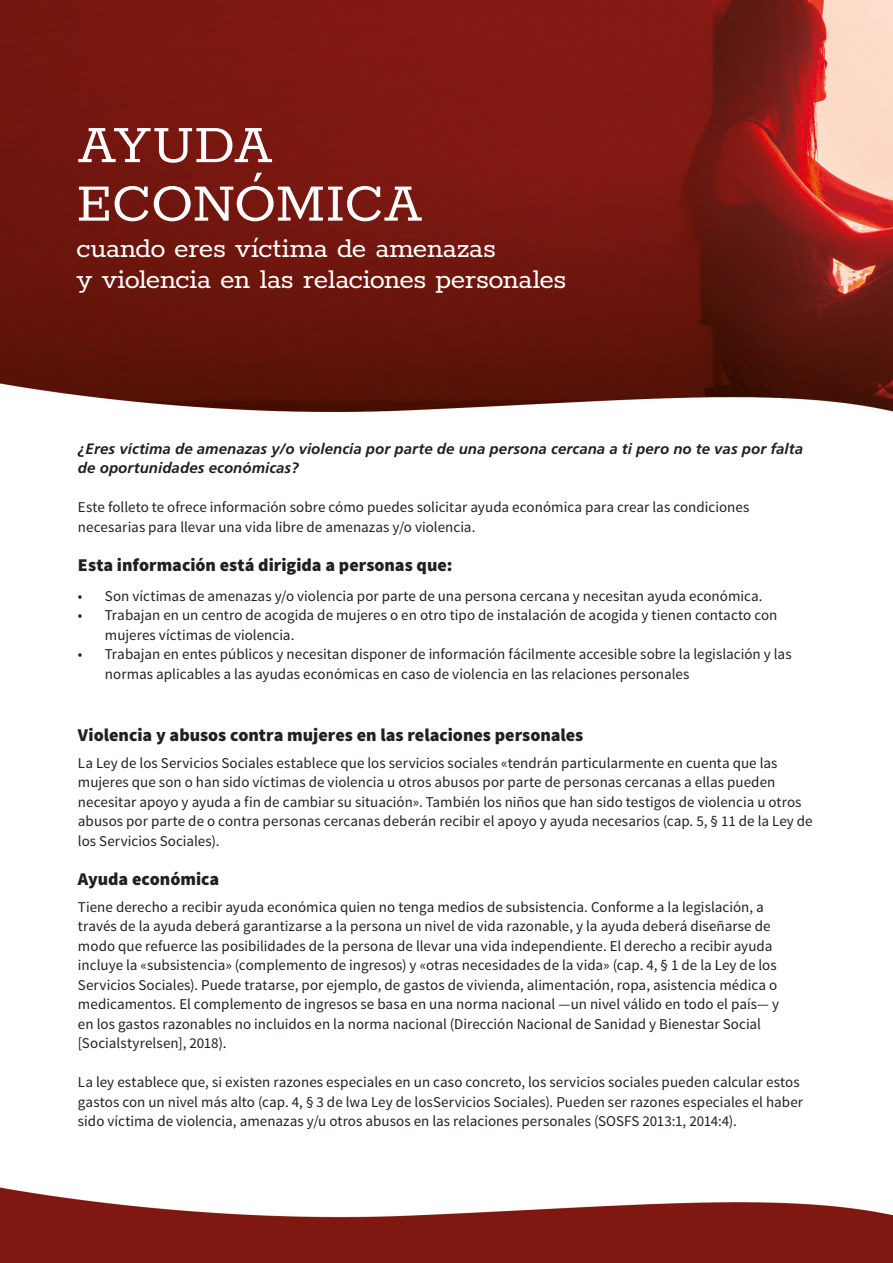
<style>
.page{position:relative;width:893px;height:1263px;background:#fff}
.page>*{position:absolute;margin:0;border:0;box-sizing:border-box;transform-origin:0 0}
.t1{font:60.6px "Rokkitt";letter-spacing:-.02em;color:#fff}
.t2{font:30.6px "Rokkitt";letter-spacing:-.01em;color:#fff}
.t3{font:900 18px "Source Sans Pro";color:#231f20}
.t4{font:15px/19.5px "Source Sans Pro";letter-spacing:.005em;color:#231f20}
.t5{font:italic 700 15px/19.5px "Frutiger";letter-spacing:.005em;color:#231f20}
</style>
<div class="page">
<img style="left:0;top:1187px;width:893px;height:76px">
<img style="left:0;top:0;width:893px;height:412px">
<p class="t1" style="left:77px;top:104px;width:199px">AYUDA</p>
<p class="t1" style="left:77px;top:163px;width:348px">ECONÓMICA</p>
<p class="t2" style="left:77px;top:227px;width:421px">cuando eres víctima de amenazas</p>
<p class="t2" style="left:77px;top:259px;width:491px">y violencia en las relaciones personales</p>
<p class="t5" style="left:78px;top:439px;width:727px">¿Eres víctima de amenazas y/o violencia por parte de una persona cercana a ti pero no te vas por falta de oportunidades económicas?</p>
<p class="t4" style="left:78px;top:498px;width:673px">Este folleto te ofrece información sobre cómo puedes solicitar ayuda económica para crear las condiciones necesarias para llevar una vida libre de amenazas y/o violencia.</p>
<p class="t3" style="left:78px;top:553px;width:376px">Esta información está dirigida a personas que:</p>
<p class="t4" style="left:78px;top:586px;width:686px">• Son víctimas de amenazas y/o violencia por parte de una persona cercana y necesitan ayuda económica.</p>
<p class="t4" style="left:105px;top:606px;width:674px;text-indent:-27px">• Trabajan en un centro de acogida de mujeres o en otro tipo de instalación de acogida y tienen contacto con mujeres víctimas de violencia.</p>
<p class="t4" style="left:105px;top:645px;width:688px;text-indent:-27px">• Trabajan en entes públicos y necesitan disponer de información fácilmente accesible sobre la legislación y las normas aplicables a las ayudas económicas en caso de violencia en las relaciones personales</p>
<p class="t3" style="left:78px;top:723px;width:507px">Violencia y abusos contra mujeres en las relaciones personales</p>
<p class="t4" style="left:78px;top:753px;width:736px">La Ley de los Servicios Sociales establece que los servicios sociales «tendrán particularmente en cuenta que las mujeres que son o han sido víctimas de violencia u otros abusos por parte de personas cercanas a ellas pueden necesitar apoyo y ayuda a fin de cambiar su situación». También los niños que han sido testigos de violencia u otros abusos por parte de o contra personas cercanas deberán recibir el apoyo y ayuda necesarios (cap. 5, § 11 de la Ley de los Servicios Sociales).</p>
<p class="t3" style="left:78px;top:867px;width:143px">Ayuda económica</p>
<p class="t4" style="left:78px;top:897px;width:703px">Tiene derecho a recibir ayuda económica quien no tenga medios de subsistencia. Conforme a la legislación, a través de la ayuda deberá garantizarse a la persona un nivel de vida razonable, y la ayuda deberá diseñarse de modo que refuerce las posibilidades de la persona de llevar una vida independiente. El derecho a recibir ayuda incluye la «subsistencia» (complemento de ingresos) y «otras necesidades de la vida» (cap. 4, § 1 de la Ley de los Servicios Sociales). Puede tratarse, por ejemplo, de gastos de vivienda, alimentación, ropa, asistencia médica o medicamentos. El complemento de ingresos se basa en una norma nacional —un nivel válido en todo el país— y en los gastos razonables no incluidos en la norma nacional (Dirección Nacional de Sanidad y Bienestar Social [Socialstyrelsen], 2018).</p>
<p class="t4" style="left:78px;top:1073px;width:727px">La ley establece que, si existen razones especiales en un caso concreto, los servicios sociales pueden calcular estos gastos con un nivel más alto (cap. 4, § 3 de lwa Ley de losServicios Sociales). Pueden ser razones especiales el haber sido víctima de violencia, amenazas y/u otros abusos en las relaciones personales (SOSFS 2013:1, 2014:4).</p>
</div>
